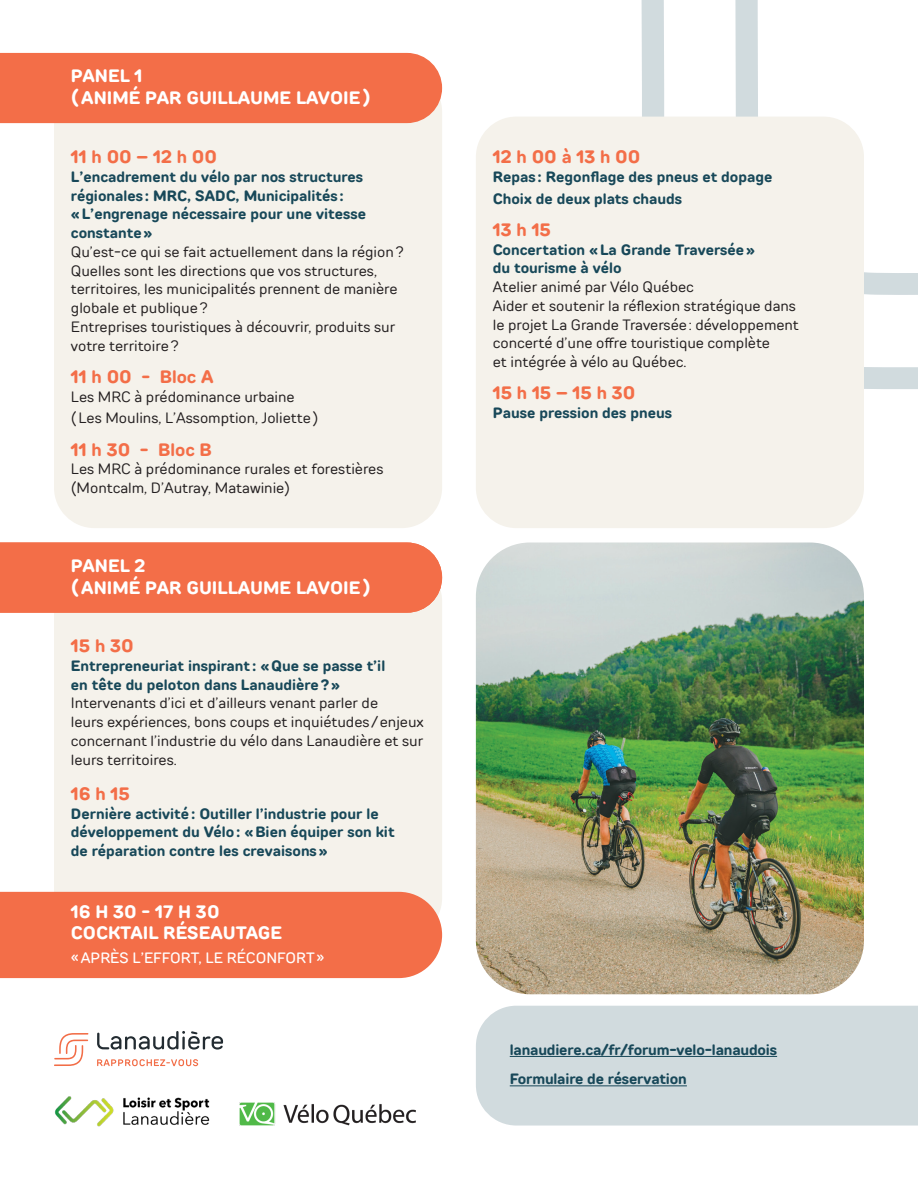
<style>
.page{position:relative;width:918px;height:1188px;background:#fff}
.page>*{position:absolute;margin:0;border:0;box-sizing:border-box;transform-origin:0 0}
.t1{font:700 18px/21.6px "TT Rounds Neue";color:#fff}
.t2{font:700 18px "TT Rounds Neue";color:#f36e48}
.t3{font:15px/18.8px "TT Rounds Neue";color:#231f20}
.t4{font:700 15px/18.8px "TT Rounds Neue";color:#184859}
.t5{font:500 15px "TT Rounds Neue";color:#fff}
</style>
<div class="page">
<svg style="left:642px;top:0;width:276px;height:389px"></svg>
<div style="left:54px;top:71px;width:388px;height:457px;background:#f5f2eb;border-radius:40px"></div>
<div style="left:54px;top:561px;width:388px;height:378px;background:#f5f2eb;border-radius:40px"></div>
<div style="left:0;top:53px;width:442px;height:70px;background:#f36e48"></div>
<div style="left:0;top:543px;width:442px;height:70px;background:#f36e48"></div>
<div style="left:0;top:892px;width:442px;height:86px;background:#f36e48"></div>
<div style="left:476px;top:117px;width:388px;height:411px;background:#f5f2eb;border-radius:40px"></div>
<img style="left:476px;top:543px;width:388px;height:451px">
<img style="left:239px;top:1102px;width:176px;height:24px">
<img style="left:55px;top:1096px;width:155px;height:31px">
<svg style="left:97px;top:1059px;width:101px;height:7px"></svg>
<svg style="left:97px;top:1031px;width:126px;height:19px"></svg>
<svg style="left:54px;top:1033px;width:34px;height:33px"></svg>
<div style="left:476px;top:1006px;width:442px;height:120px;background:#d1dbde"></div>
<hr style="left:510px;top:1056px;width:267px;height:1px;background:#184859">
<hr style="left:510px;top:1085px;width:177px;height:1px;background:#184859">
<p class="t1" style="left:71px;top:66px;width:301px">PANEL 1<br>(ANIMÉ PAR GUILLAUME LAVOIE)</p>
<p class="t2" style="left:71px;top:145px;width:148px">11 h 00 – 12 h 00</p>
<p class="t4" style="left:71px;top:167px;width:297px">L’encadrement du vélo par nos structures régionales : MRC, SADC, Municipalités : «L’engrenage nécessaire pour une vitesse constante»</p>
<p class="t3" style="left:71px;top:242px;width:334px">Qu’est-ce qui se fait actuellement dans la région?</p>
<p class="t3" style="left:71px;top:261px;width:328px">Quelles sont les directions que vos structures, territoires, les municipalités prennent de manière globale et publique?</p>
<p class="t3" style="left:71px;top:317px;width:326px">Entreprises touristiques à découvrir, produits sur votre territoire?</p>
<p class="t2" style="left:71px;top:365px;width:144px">11 h 00 - Bloc A</p>
<p class="t3" style="left:71px;top:386px;width:249px;line-height:21.6px">Les MRC à prédominance urbaine (Les Moulins, L’Assomption, Joliette)</p>
<p class="t2" style="left:71px;top:437px;width:142px">11 h 30 - Bloc B</p>
<p class="t3" style="left:71px;top:460px;width:314px">Les MRC à prédominance rurales et forestières (Montcalm, D’Autray, Matawinie)</p>
<p class="t1" style="left:71px;top:555px;width:301px">PANEL 2<br>(ANIMÉ PAR GUILLAUME LAVOIE)</p>
<p class="t2" style="left:71px;top:634px;width:64px">15 h 30</p>
<p class="t4" style="left:71px;top:656px;width:316px">Entrepreneuriat inspirant : «Que se passe t’il en tête du peloton dans Lanaudière?»</p>
<p class="t3" style="left:71px;top:694px;width:354px">Intervenants d’ici et d’ailleurs venant parler de<br>leurs expériences, bons coups et inquiétudes /enjeux concernant l’industrie du vélo dans Lanaudière et sur leurs territoires.</p>
<p class="t2" style="left:71px;top:782px;width:60px">16 h 15</p>
<p class="t4" style="left:71px;top:804px;width:325px">Dernière activité: Outiller l’industrie pour le développement du Vélo: «Bien équiper son kit de réparation contre les crevaisons»</p>
<p class="t1" style="left:71px;top:901px;width:213px">16 H 30 - 17 H 30<br>COCKTAIL RÉSEAUTAGE</p>
<p class="t5" style="left:71px;top:948px;width:255px">«APRÈS L’EFFORT, LE RÉCONFORT»</p>
<p class="t2" style="left:493px;top:145px;width:149px">12 h 00 à 13 h 00</p>
<p class="t4" style="left:493px;top:166px;width:281px;line-height:21.6px">Repas : Regonflage des pneus et dopage<br>Choix de deux plats chauds</p>
<p class="t2" style="left:493px;top:218px;width:60px">13 h 15</p>
<p class="t4" style="left:493px;top:240px;width:264px">Concertation «La Grande Traversée» du tourisme à vélo</p>
<p class="t3" style="left:493px;top:277px;width:203px">Atelier animé par Vélo Québec</p>
<p class="t3" style="left:493px;top:296px;width:308px">Aider et soutenir la réflexion stratégique dans le projet La Grande Traversée: développement concerté d’une offre touristique complète<br>et intégrée à vélo au Québec.</p>
<p class="t2" style="left:493px;top:381px;width:144px">15 h 15 – 15 h 30</p>
<p class="t4" style="left:493px;top:404px;width:181px">Pause pression des pneus</p>
<p class="t4" style="left:510px;top:1040px;width:269px">lanaudiere.ca/fr/forum-velo-lanaudois</p>
<p class="t4" style="left:510px;top:1070px;width:179px">Formulaire de réservation</p>
</div>
